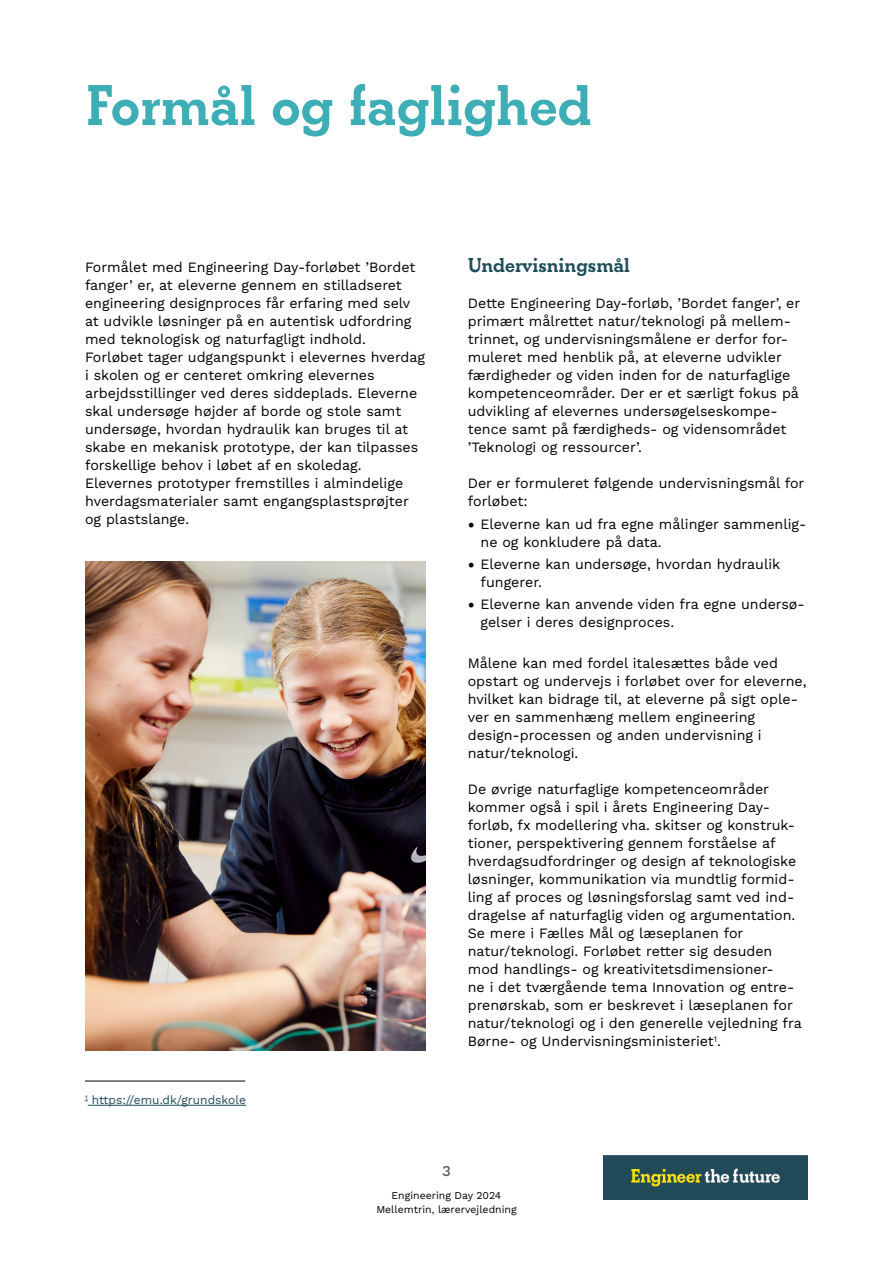
<style>
.page{position:relative;width:893px;height:1263px;background:#fff}
.page>*{position:absolute;margin:0;border:0;box-sizing:border-box;transform-origin:0 0}
.t1{font:700 60px "Beton EF";color:#3daeb5}
.t2{font:700 21px "Beton EF";color:#1e4d5a}
.t3{font:500 15px "Work Sans";color:#58595b}
.t4{font:14.25px/18px "Work Sans";color:#000}
.t5{font:12px "Work Sans";color:#1e4d5a}
.t6{font:10.5px/13.5px "Work Sans";color:#000;text-align:center}
.s1{font-family:"Minion Pro";font-size:18px}
</style>
<div class="page">
<img style="left:603px;top:1156px;width:205px;height:43px">
<img style="left:85px;top:561px;width:340px;height:490px">
<hr style="left:88px;top:1105px;width:158px;height:1px;background:#1e4d5a">
<hr style="left:85px;top:1081px;width:160px;height:1px;background:#000">
<h1 class="t1" style="left:85px;top:70px;width:508px">Formål og faglighed</h1>
<p class="t4" style="left:85px;top:258px;width:342px">Formålet med Engineering Day-forløbet ’Bordet fanger’ er, at eleverne gennem en stilladseret engineering designproces får erfaring med selv at udvikle løsninger på en autentisk udfordring med teknologisk og naturfagligt indhold.<br>Forløbet tager udgangspunkt i elevernes hverdag i skolen og er centeret omkring elevernes arbejdsstillinger ved deres siddeplads. Eleverne skal undersøge højder af borde og stole samt undersøge, hvordan hydraulik kan bruges til at skabe en mekanisk prototype, der kan tilpasses forskellige behov i løbet af en skoledag.<br>Elevernes prototyper fremstilles i almindelige hverdagsmaterialer samt engangsplastsprøjter og plastslange.</p>
<h2 class="t2" style="left:468px;top:253px;width:164px">Undervisningsmål</h2>
<p class="t4" style="left:468px;top:294px;width:334px">Dette Engineering Day-forløb, ’Bordet fanger’, er primært målrettet natur/teknologi på mellem&shy;trinnet, og undervisningsmålene er derfor for&shy;muleret med henblik på, at eleverne udvikler færdigheder og viden inden for de naturfaglige kompetenceområder. Der er et særligt fokus på udvikling af elevernes undersøgelseskompe&shy;tence samt på færdigheds- og vidensområdet ’Teknologi og ressourcer’.</p>
<p class="t4" style="left:468px;top:474px;width:338px">Der er formuleret følgende undervisningsmål for forløbet:</p>
<p class="t4" style="left:480px;top:514px;width:327px;text-indent:-13px"><span class="s1">•</span> Eleverne kan ud fra egne målinger sammenlig&shy;ne og konkludere på data.</p>
<p class="t4" style="left:480px;top:554px;width:301px;text-indent:-13px"><span class="s1">•</span> Eleverne kan undersøge, hvordan hydraulik fungerer.</p>
<p class="t4" style="left:480px;top:595px;width:326px;text-indent:-13px"><span class="s1">•</span> Eleverne kan anvende viden fra egne undersø&shy;gelser i deres designproces.</p>
<p class="t4" style="left:468px;top:654px;width:340px">Målene kan med fordel italesættes både ved opstart og undervejs i forløbet over for eleverne, hvilket kan bidrage til, at eleverne på sigt ople&shy;ver en sammenhæng mellem engineering design-processen og anden undervisning i natur/teknologi.</p>
<p class="t4" style="left:468px;top:780px;width:335px">De øvrige naturfaglige kompetenceområder kommer også i spil i årets Engineering Day&shy;forløb, fx modellering vha. skitser og konstruk&shy;tioner, perspektivering gennem forståelse af hverdagsudfordringer og design af teknologiske løsninger, kommunikation via mundtlig formid&shy;ling af proces og løsningsforslag samt ved ind&shy;dragelse af naturfaglig viden og argumentation.<br>Se mere i Fælles Mål og læseplanen for natur/teknologi. Forløbet retter sig desuden mod handlings- og kreativitetsdimensioner-<br>ne i det tværgående tema Innovation og entre&shy;prenørskab, som er beskrevet i læseplanen for natur/teknologi og i den generelle vejledning fra Børne- og Undervisningsministeriet<sup>1</sup>.</p>
<p class="t5" style="left:85px;top:1091px;width:162px"><sup>1</sup> https://emu.dk/grundskole</p>
<p class="t3" style="left:442px;top:1159px;width:10px">3</p>
<p class="t6" style="left:376px;top:1188px;width:142px">Engineering Day 2024<br>Mellemtrin, lærervejledning</p>
</div>
